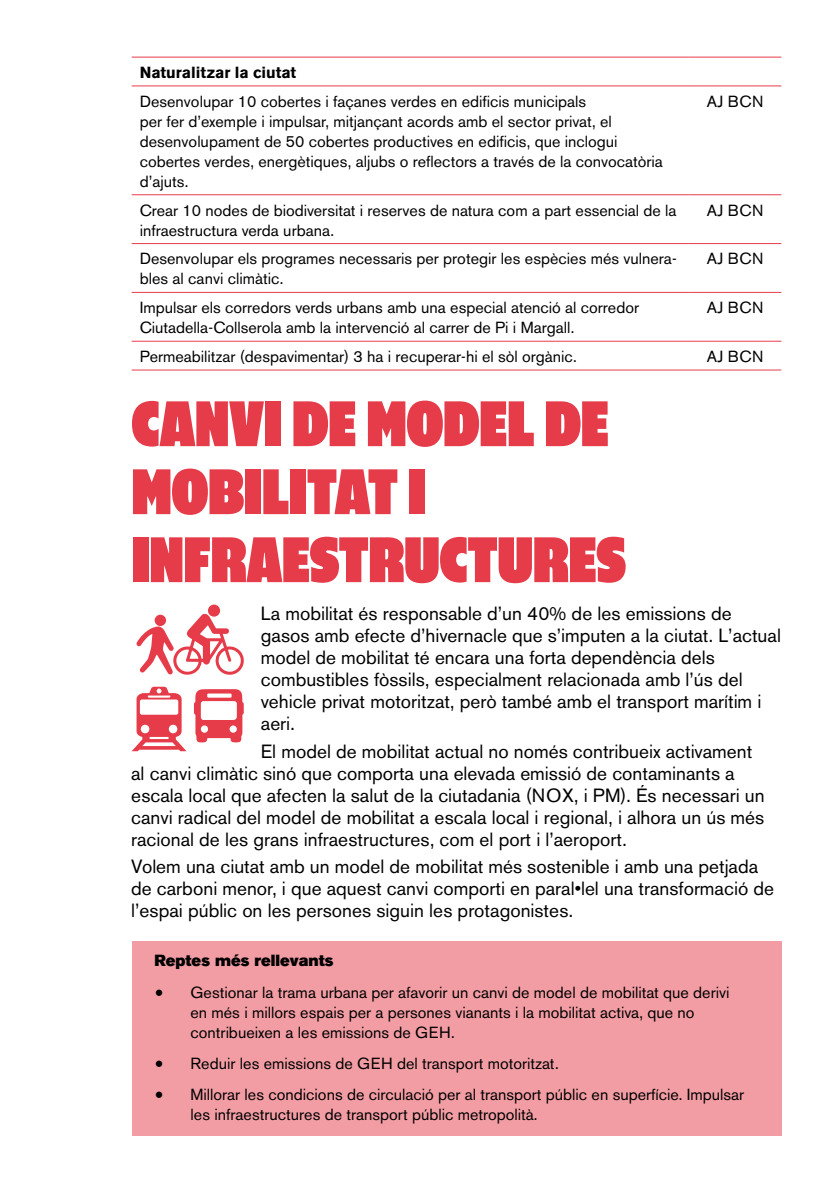
<style>
.page{position:relative;width:840px;height:1191px;background:#fff}
.page>*{position:absolute;margin:0;border:0;box-sizing:border-box;transform-origin:0 0}
.t1{font:condensed 64px/68px "Okay";color:#e63c4a}
.t2{font:24px "Minion Pro";color:#000}
.t3{font:19px/22px "Akzidenz Grotesk BE";color:#000}
.t4{font:16px/20px "Akzidenz Grotesk BE";color:#000}
.t5{font:700 16px "Akzidenz Grotesk BE";color:#000}
.t6{font:16px "Akzidenz Grotesk BE Super";color:#000}
.s1{font-family:"Minion Pro";font-size:24px}
</style>
<div class="page">
<div style="left:132px;top:941px;width:649px;height:194px;background:#f29da4"></div>
<hr style="left:132px;top:57px;width:556px;height:1px;background:#e63c4a">
<hr style="left:132px;top:85px;width:556px;height:1px;background:#e63c4a">
<hr style="left:132px;top:194px;width:556px;height:1px;background:#e63c4a">
<hr style="left:132px;top:243px;width:556px;height:1px;background:#e63c4a">
<hr style="left:132px;top:292px;width:556px;height:1px;background:#e63c4a">
<hr style="left:132px;top:341px;width:556px;height:1px;background:#e63c4a">
<hr style="left:132px;top:369px;width:556px;height:1px;background:#e63c4a">
<hr style="left:688px;top:57px;width:93px;height:1px;background:#e63c4a">
<hr style="left:688px;top:85px;width:93px;height:1px;background:#e63c4a">
<hr style="left:688px;top:194px;width:93px;height:1px;background:#e63c4a">
<hr style="left:688px;top:243px;width:93px;height:1px;background:#e63c4a">
<hr style="left:688px;top:292px;width:93px;height:1px;background:#e63c4a">
<hr style="left:688px;top:341px;width:93px;height:1px;background:#e63c4a">
<hr style="left:688px;top:369px;width:93px;height:1px;background:#e63c4a">
<div style="left:208px;top:604px;width:12px;height:12px;background:#e63c4a;border-radius:50%"></div>
<svg style="left:136px;top:613px;width:108px;height:62px"></svg>
<div style="left:154px;top:614px;width:12px;height:12px;background:#e63c4a;border-radius:6px"></div>
<svg style="left:132px;top:686px;width:54px;height:65px"></svg>
<svg style="left:194px;top:689px;width:50px;height:53px"></svg>
<p class="t5" style="left:140px;top:63px;width:158px">Naturalitzar la ciutat</p>
<p class="t4" style="left:140px;top:91px;width:524px">Desenvolupar 10 cobertes i façanes verdes en edificis municipals<br>per fer d’exemple i impulsar, mitjançant acords amb el sector privat, el desenvolupament de 50 cobertes productives en edificis, que inclogui cobertes verdes, energètiques, aljubs o reflectors a través de la convocatòria d’ajuts.</p>
<p class="t4" style="left:706px;top:91px;width:58px">AJ BCN</p>
<p class="t4" style="left:140px;top:200px;width:538px">Crear 10 nodes de biodiversitat i reserves de natura com a part essencial de la infraestructura verda urbana.</p>
<p class="t4" style="left:706px;top:200px;width:58px">AJ BCN</p>
<p class="t4" style="left:140px;top:249px;width:538px">Desenvolupar els programes necessaris per protegir les espècies més vulnera&shy;bles al canvi climàtic.</p>
<p class="t4" style="left:706px;top:249px;width:58px">AJ BCN</p>
<p class="t4" style="left:140px;top:298px;width:500px">Impulsar els corredors verds urbans amb una especial atenció al corredor<br>Ciutadella-Collserola amb la intervenció al carrer de Pi i Margall.</p>
<p class="t4" style="left:706px;top:298px;width:58px">AJ BCN</p>
<p class="t4" style="left:140px;top:346px;width:438px">Permeabilitzar (despavimentar) 3 ha i recuperar-hi el sòl orgànic.</p>
<p class="t4" style="left:706px;top:346px;width:58px">AJ BCN</p>
<h2 class="t1" style="left:132px;top:387px;width:495px">CANVI DE MODEL DE<br>MOBILITAT I<br>INFRAESTRUCTURES</h2>
<p class="t3" style="left:261px;top:602px;width:521px">La mobilitat és responsable d’un 40% de les emissions de gasos amb efecte d’hivernacle que s’imputen a la ciutat. L’actual model de mobilitat té encara una forta dependència dels combustibles fòssils, especialment relacionada amb l’ús del vehicle privat motoritzat, però també amb el transport marítim i aeri.</p>
<p class="t3" style="left:131px;top:740px;width:634px;text-indent:130px">El model de mobilitat actual no només contribueix activament al canvi climàtic sinó que comporta una elevada emissió de contaminants a escala local que afecten la salut de la ciutadania (NOX, i PM). És necessari un canvi radical del model de mobilitat a escala local i regional, i alhora un ús més racional de les grans infraestructures, com el port i l’aeroport.</p>
<p class="t3" style="left:131px;top:855px;width:644px">Volem una ciutat amb un model de mobilitat més sostenible i amb una petjada de carboni menor, i que aquest canvi comporti en paral•lel una transformació de l’espai públic on les persones siguin les protagonistes.</p>
<h3 class="t6" style="left:154px;top:951px;width:180px">Reptes més rellevants</h3>
<p class="t4" style="left:190px;top:982px;width:540px;text-indent:-36px"><span class="s1">•</span> Gestionar la trama urbana per afavorir un canvi de model de mobilitat que derivi en més i millors espais per a persones vianants i la mobilitat activa, que no contribueixen a les emissions de GEH.</p>
<p class="t2" style="left:154px;top:1045px;width:11px">•</p>
<p class="t4" style="left:190px;top:1084px;width:554px;text-indent:-36px"><span class="s1">•</span> Millorar les condicions de circulació per al transport públic en superfície. Impulsar les infraestructures de transport públic metropolità.</p>
</div>
